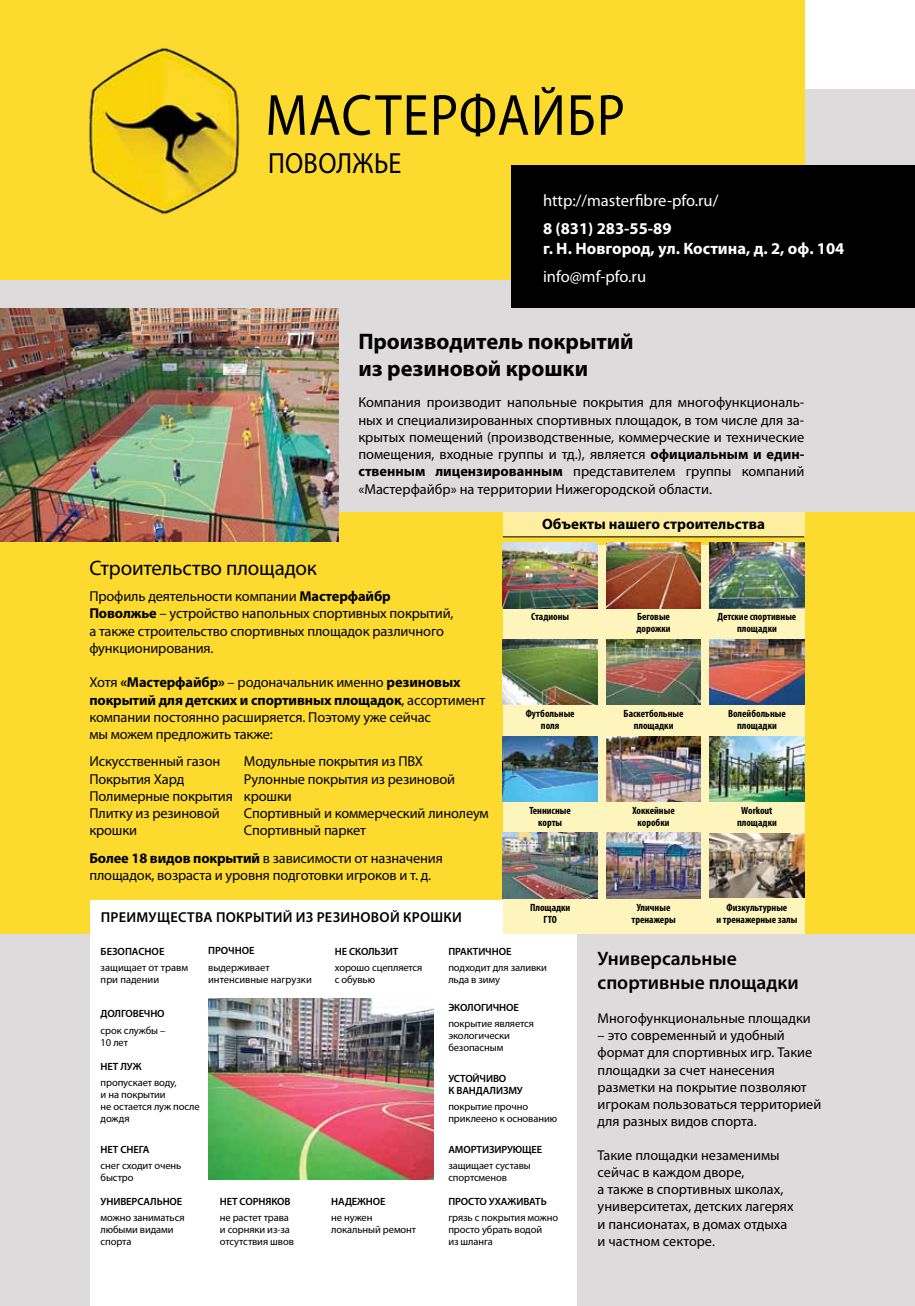
<style>
.page{position:relative;width:915px;height:1306px;background:#fff}
.page>*{position:absolute;margin:0;border:0;box-sizing:border-box;transform-origin:0 0}
.t1{font:58.5px "Myriad Pro";letter-spacing:.025em;color:#000;scale:.9 1}
.t2{font:29.25px "Myriad Pro";letter-spacing:.01em;color:#000;scale:.9 1}
.t3{font:700 22.5px/27px "Myriad Pro";color:#000}
.t4{font:21px "Myriad Pro";letter-spacing:-.01em;color:#000}
.t5{font:600 19.5px/23.4px "Myriad Pro";color:#000}
.t6{font:700 16.5px/19.8px "Myriad Pro";color:#fff}
.t7{font:16.5px "Myriad Pro";color:#fff}
.t8{font:700 15px "Myriad Pro";color:#000}
.t9{font:14.4px/17.2px "Myriad Pro";letter-spacing:-.01em;color:#000}
.t10{font:600 14.4px "Myriad Pro";color:#000}
.t11{font:14.25px/17.1px "Myriad Pro";color:#000}
.t12{font:10.5px/12px "Myriad Pro";letter-spacing:-.01em;color:#000}
.t13{font:700 condensed 10.5px/12px "Myriad Pro";color:#000;text-align:center}
.t14{font:600 10.5px/12px "Myriad Pro";letter-spacing:-.01em;color:#000}
.s1{font-weight:700}
</style>
<div class="page">
<div style="left:0;top:89px;width:914px;height:1216px;background:#dddbdb"></div>
<div style="left:1px;top:512px;width:913px;height:422px;background:#fddb2e"></div>
<div style="left:0;top:0;width:804px;height:279px;background:#fddb2e"></div>
<img style="left:89px;top:48px;width:151px;height:167px">
<div style="left:511px;top:165px;width:403px;height:142px;background:#000"></div>
<img style="left:0;top:308px;width:338px;height:233px">
<div style="left:502px;top:512px;width:302px;height:25px;background:#feeea0"></div>
<hr style="left:502px;top:536px;width:302px;height:1px;background:#000">
<div style="left:90px;top:900px;width:486px;height:405px;background:#fff"></div>
<img style="left:208px;top:998px;width:225px;height:181px">
<div style="left:502px;top:545px;width:302px;height:389px;background:#fef5bc"></div>
<img style="left:502px;top:543px;width:95px;height:65px">
<img style="left:606px;top:543px;width:94px;height:65px">
<img style="left:709px;top:543px;width:95px;height:65px">
<img style="left:502px;top:639px;width:95px;height:65px">
<img style="left:606px;top:639px;width:94px;height:65px">
<img style="left:709px;top:639px;width:95px;height:65px">
<img style="left:502px;top:736px;width:95px;height:65px">
<img style="left:606px;top:736px;width:94px;height:65px">
<img style="left:709px;top:736px;width:95px;height:65px">
<img style="left:502px;top:832px;width:95px;height:66px">
<img style="left:606px;top:832px;width:94px;height:66px">
<img style="left:709px;top:833px;width:95px;height:64px">
<hr style="left:914px;top:391px;width:1px;height:313px;background:#ffdb00">
<h1 class="t1" style="left:265px;top:79px;width:401px">МАСТЕРФАЙБР</h1>
<h2 class="t2" style="left:268px;top:145px;width:150px">ПОВОЛЖЬЕ</h2>
<p class="t7" style="left:543px;top:190px;width:177px">http://masterfibre-pfo.ru/</p>
<p class="t6" style="left:543px;top:218px;width:303px">8 (831) 283-55-89<br>г. Н. Новгород, ул. Костина, д. 2, оф. 104</p>
<p class="t7" style="left:543px;top:266px;width:105px">info@mf-pfo.ru</p>
<h3 class="t3" style="left:358px;top:327px;width:277px">Производитель покрытий из резиновой крошки</h3>
<p class="t9" style="left:358px;top:393px;width:447px;text-align:justify">Компания производит напольные покрытия для многофункциональ&shy;ных и специализированных спортивных площадок, в том числе для за&shy;крытых помещений (производственные, коммерческие и технические помещения, входные группы и тд.), является <span class="s1">официальным и един&shy;ственным лицензированным</span> представителем группы компаний «Мастерфайбр» на территории Нижегородской области.</p>
<h3 class="t4" style="left:89px;top:555px;width:229px">Строительство площадок</h3>
<p class="t9" style="left:89px;top:587px;width:365px">Профиль деятельности компании <span class="s1">Мастерфайбр Поволжье</span> – устройство напольных спортивных покрытий, а также строительство спортивных площадок различного функционирования.</p>
<p class="t9" style="left:89px;top:673px;width:397px">Хотя <span class="s1">«Мастерфайбр»</span> – родоначальник именно <span class="s1">резиновых покрытий для детских и спортивных площадок</span>, ассортимент компании постоянно расширяется. Поэтому уже сейчас<br>мы можем предложить также:</p>
<p class="t9" style="left:89px;top:752px;width:145px">Искусственный газон<br>Покрытия Хард<br>Полимерные покрытия<br>Плитку из резиновой крошки</p>
<p class="t9" style="left:244px;top:752px;width:246px">Модульные покрытия из ПВХ<br>Рулонные покрытия из резиновой крошки<br>Спортивный и коммерческий линолеум<br>Спортивный паркет</p>
<p class="t9" style="left:89px;top:849px;width:355px"><span class="s1">Более 18 видов покрытий</span> в зависимости от назначения площадок, возраста и уровня подготовки игроков и т. д.</p>
<p class="t10" style="left:101px;top:907px;width:20px">Преимущества</p>
<p class="t10" style="left:216px;top:907px;width:10px">покр</p>
<p class="t10" style="left:253px;top:907px;width:22px">ытий</p>
<p class="t10" style="left:296px;top:907px;width:31px">из резиновой</p>
<p class="t10" style="left:403px;top:907px;width:10px">кро</p>
<p class="t10" style="left:430px;top:907px;width:23px">шки</p>
<p class="t8" style="left:542px;top:514px;width:224px">Объекты нашего строительства</p>
<p class="t13" style="left:531px;top:610px;width:39px">Стадионы</p>
<p class="t13" style="left:636px;top:610px;width:36px;text-align:left">Беговые дорожки</p>
<p class="t13" style="left:717px;top:610px;width:80px">Детские спортивные площадки</p>
<p class="t13" style="left:525px;top:707px;width:50px">Футбольные поля</p>
<p class="t13" style="left:623px;top:707px;width:61px">Баскетбольные площадки</p>
<p class="t13" style="left:727px;top:707px;width:59px">Волейбольные площадки</p>
<p class="t13" style="left:529px;top:804px;width:43px">Теннисные корты</p>
<p class="t13" style="left:632px;top:804px;width:44px">Хоккейные коробки</p>
<p class="t13" style="left:736px;top:804px;width:41px">Workout площадки</p>
<p class="t13" style="left:530px;top:901px;width:42px">Площадки<br>ГТО</p>
<p class="t13" style="left:631px;top:901px;width:46px">Уличные тренажеры</p>
<p class="t13" style="left:716px;top:901px;width:83px">Физкультурные<br>и тренажерные залы</p>
<p class="t14" style="left:101px;top:945px;width:65px">БЕЗОПАСНОЕ</p>
<p class="t12" style="left:101px;top:961px;width:89px">защищает от травм при падении</p>
<p class="t14" style="left:208px;top:944px;width:48px">ПРОЧНОЕ</p>
<p class="t12" style="left:208px;top:961px;width:105px">выдерживает интенсивные нагрузки</p>
<p class="t14" style="left:101px;top:1007px;width:65px">ДОЛГОВЕЧНО</p>
<p class="t12" style="left:101px;top:1023px;width:66px">срок службы –<br>10 лет</p>
<p class="t14" style="left:101px;top:1059px;width:42px">НЕТ ЛУЖ</p>
<p class="t12" style="left:101px;top:1076px;width:101px">пропускает воду,<br>и на покрытии<br>не остается луж после дождя</p>
<p class="t14" style="left:101px;top:1143px;width:50px">НЕТ СНЕГА</p>
<p class="t12" style="left:101px;top:1159px;width:82px">снег сходит очень быстро</p>
<p class="t14" style="left:101px;top:1195px;width:83px">УНИВЕРСАЛЬНОЕ</p>
<p class="t12" style="left:101px;top:1211px;width:85px">можно заниматься любыми видами спорта</p>
<p class="t14" style="left:220px;top:1195px;width:72px">НЕТ СОРНЯКОВ</p>
<p class="t12" style="left:220px;top:1211px;width:76px">не растет трава и сорняки из-за отсутствия швов</p>
<p class="t14" style="left:335px;top:945px;width:65px">НЕ СКОЛЬЗИТ</p>
<p class="t12" style="left:335px;top:961px;width:89px">хорошо сцепляется с обувью</p>
<p class="t14" style="left:331px;top:1195px;width:56px">НАДЕЖНОЕ</p>
<p class="t12" style="left:331px;top:1211px;width:86px">не нужен локальный ремонт</p>
<p class="t14" style="left:448px;top:945px;width:64px">ПРАКТИЧНОЕ</p>
<p class="t12" style="left:448px;top:961px;width:100px">подходит для заливки льда в зиму</p>
<p class="t14" style="left:448px;top:1000px;width:72px">ЭКОЛОГИЧНОЕ</p>
<p class="t12" style="left:448px;top:1017px;width:87px">покрытие является экологически безопасным</p>
<p class="t14" style="left:448px;top:1071px;width:76px">УСТОЙЧИВО<br>К ВАНДАЛИЗМУ</p>
<p class="t12" style="left:448px;top:1100px;width:110px">покрытие прочно приклеено к основанию</p>
<p class="t14" style="left:448px;top:1143px;width:95px">АМОРТИЗИРУЮЩЕЕ</p>
<p class="t12" style="left:448px;top:1159px;width:84px">защищает суставы спортсменов</p>
<p class="t14" style="left:448px;top:1195px;width:100px">ПРОСТО УХАЖИВАТЬ</p>
<p class="t12" style="left:448px;top:1211px;width:111px">грязь с покрытия можно просто убрать водой<br>из шланга</p>
<h3 class="t5" style="left:597px;top:946px;width:202px">Универсальные спортивные площадки</h3>
<p class="t11" style="left:597px;top:1009px;width:214px">Многофункциональные площадки</p>
<p class="t11" style="left:597px;top:1026px;width:225px">– это современный и удобный формат для спортивных игр. Такие площадки за счет нанесения разметки на покрытие позволяют игрокам пользоваться территорией для разных видов спорта.</p>
<p class="t11" style="left:597px;top:1146px;width:197px">Такие площадки незаменимы сейчас в каждом дворе,<br>а также в спортивных школах, университетах, детских лагерях и пансионатах, в домах отдыха и частном секторе.</p>
</div>
